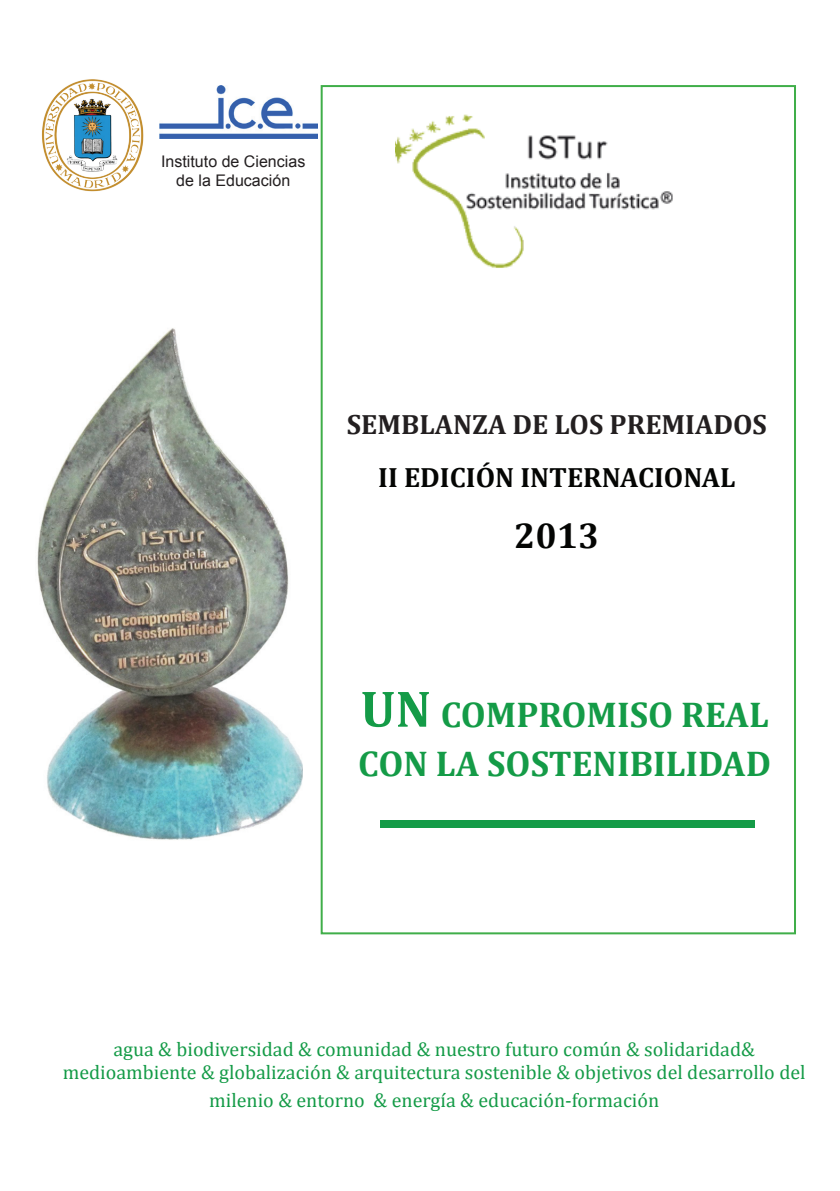
<style>
.page{position:relative;width:840px;height:1191px;background:#fff}
.page>*{position:absolute;margin:0;border:0;box-sizing:border-box;transform-origin:0 0}
.t1{font:700 36px/49.4px "Cambria";color:#149b47}
.t2{font:700 36px "Cambria";color:#040503}
.t3{font:700 28px "Cambria";color:#231f20}
.t4{font:700 28px "Cambria";color:#040503}
.t5{font:20px/23px "Cambria";color:#149b47;text-align:center}
.t6{font:16px/19.2px "Arial";color:#231f20;text-align:center}
.s1{font-size:52px}
</style>
<div class="page">
<img style="left:37px;top:328px;width:265px;height:512px">
<div style="left:380px;top:820px;width:374px;height:8px;background:#149b47"></div>
<img style="left:395px;top:114px;width:278px;height:154px">
<img style="left:159px;top:85px;width:158px;height:53px">
<img style="left:42px;top:79px;width:102px;height:113px">
<p class="t6" style="left:161px;top:152px;width:146px">Instituto de Ciencias de la Educación</p>
<h2 class="t3" style="left:346px;top:405px;width:421px">SEMBLANZA DE LOS PREMIADOS</h2>
<h2 class="t4" style="left:378px;top:457px;width:358px">II EDICIÓN INTERNACIONAL</h2>
<h1 class="t2" style="left:514px;top:510px;width:87px">2013</h1>
<h1 class="t1" style="left:358px;top:688px;width:414px"><span class="s1">UN</span> COMPROMISO REAL<br>CON LA SOSTENIBILIDAD</h1>
<p class="t5" style="left:63px;top:1037px;width:744px">agua &amp; biodiversidad &amp; comunidad &amp; nuestro futuro común &amp; solidaridad&amp; medioambiente &amp; globalización &amp; arquitectura sostenible &amp; objetivos del desarrollo del</p>
<p class="t5" style="left:209px;top:1088px;width:451px">milenio &amp; entorno &amp; energía &amp; educación-formación</p>
</div>
